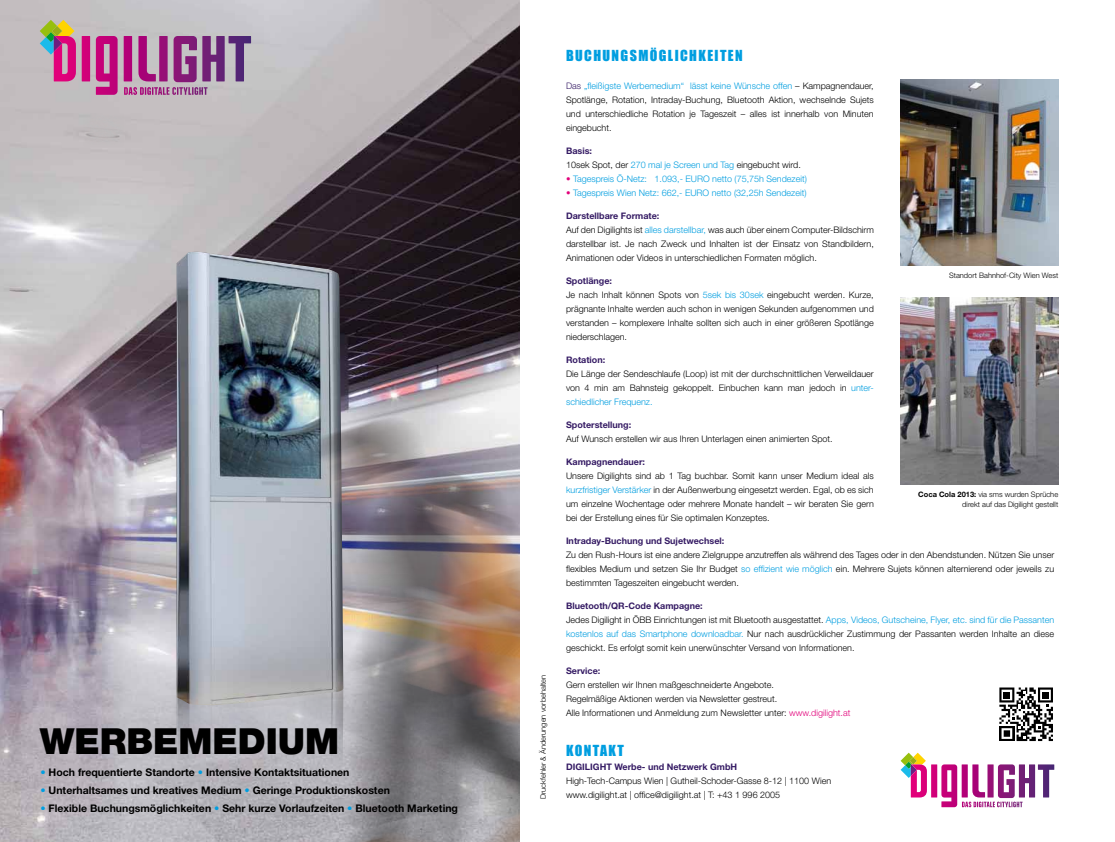
<style>
.page{position:relative;width:1115px;height:842px;background:#fff}
.page>*{position:absolute;margin:0;border:0;box-sizing:border-box;transform-origin:0 0}
.t1{font:900 36px "Helvetica Neue LT Std";color:#000}
.t2{font:14px "Impact";letter-spacing:.1em;color:#009ee0}
.t3{font:700 10.5px "Helvetica Neue LT Std";color:#000}
.t4{font:300 9px/14px "Helvetica Neue LT Std";color:#000}
.t5{font:700 9px "Helvetica Neue LT Std";color:#351b64}
.t6{font:300 9px "Helvetica Neue LT Std";color:#009ee0}
.t7{font:300 7.5px/10px "Helvetica Neue LT Std";color:#000;text-align:right}
.s1{color:#009ee0}
.s2{color:#351b64}
.s3{font-weight:700;color:#351b64}
.s4{font-weight:700;color:#e2007a}
.s5{color:#e2007a}
.s6{font-weight:700}
</style>
<div class="page">
<img style="left:0;top:0;width:519px;height:842px">
<svg style="left:40px;top:20px;width:211px;height:75px;background:#b47ea2"></svg>
<svg style="left:900px;top:753px;width:153px;height:54px"></svg>
<img style="left:900px;top:79px;width:157px;height:187px">
<img style="left:900px;top:298px;width:157px;height:187px">
<svg style="left:1017px;top:687px;width:36px;height:55px"></svg>
<svg style="left:999px;top:687px;width:53px;height:54px"></svg>
<img style="left:176px;top:705px;width:64px;height:61px">
<img style="left:176px;top:252px;width:167px;height:453px">
<img style="left:240px;top:337px;width:279px;height:505px">
<img style="left:269px;top:455px;width:250px;height:387px">
<img style="left:84px;top:113px;width:40px;height:33px">
<h1 class="t1" style="left:40px;top:720px;width:301px">WERBEMEDIUM</h1>
<p class="t3" style="left:40px;top:766px;width:310px"><span class="s1">•</span> Hoch frequentierte Standorte <span class="s1">•</span> Intensive Kontaktsituationen</p>
<p class="t3" style="left:40px;top:784px;width:351px"><span class="s1">•</span> Unterhaltsames und kreatives Medium <span class="s1">•</span> Geringe Produktionskosten</p>
<p class="t3" style="left:40px;top:802px;width:419px"><span class="s1">•</span> Flexible Buchungsmöglichkeiten <span class="s1">•</span> Sehr kurze Vorlaufzeiten <span class="s1">•</span> Bluetooth Marketing</p>
<p class="t7" style="left:538px;top:799px;width:126px;rotate:-90deg">Druckfehler &amp; Änderungen vorbehalten</p>
<h2 class="t2" style="left:566px;top:44px;width:178px">BUCHUNGSMÖGLICHKEITEN</h2>
<p class="t4" style="left:566px;top:78px;width:309px;text-align:justify"><span class="s2">Das</span> <span class="s1">„fleißigste Werbemedium“ lässt keine Wünsche offen</span> – Kampagnendauer, Spotlänge, Rotation, Intraday-Buchung, Bluetooth Aktion, wechselnde Sujets und unterschiedliche Rotation je Tageszeit – alles ist innerhalb von Minuten eingebucht.</p>
<p class="t4" style="left:566px;top:143px;width:236px"><span class="s3">Basis:<br></span>10sek Spot, der <span class="s1">270 mal je Screen und Tag</span> eingebucht wird.</p>
<p class="t6" style="left:566px;top:173px;width:242px"><span class="s4">•</span> Tagespreis Ö-Netz: 1.093,- EURO netto (75,75h Sendezeit)</p>
<p class="t6" style="left:566px;top:187px;width:242px"><span class="s4">•</span> Tagespreis Wien Netz: 662,- EURO netto (32,25h Sendezeit)</p>
<p class="t4" style="left:566px;top:208px;width:309px"><span class="s3">Darstellbare Formate:<br></span>Auf den Digilights ist <span class="s1">alles darstellbar,</span> was auch über einem Computer-Bildschirm darstellbar ist. Je nach Zweck und Inhalten ist der Einsatz von Standbildern, Animationen oder Videos in unterschiedlichen Formaten möglich.</p>
<p class="t4" style="left:566px;top:273px;width:309px"><span class="s3">Spotlänge:<br></span>Je nach Inhalt können Spots von <span class="s1">5sek bis 30sek</span> eingebucht werden. Kurze, prägnante Inhalte werden auch schon in wenigen Sekunden aufgenommen und verstanden – komplexere Inhalte sollten sich auch in einer größeren Spotlänge niederschlagen.</p>
<p class="t5" style="left:566px;top:354px;width:41px">Rotation:</p>
<p class="t4" style="left:566px;top:366px;width:309px;text-align:justify">Die Länge der Sendeschlaufe (Loop) ist mit der durchschnittlichen Verweildauer von 4 min am Bahnsteig gekoppelt. Einbuchen kann man jedoch in <span class="s1">unter&shy;schiedlicher Frequenz.</span></p>
<p class="t5" style="left:566px;top:419px;width:67px">Spoterstellung:</p>
<p class="t4" style="left:566px;top:431px;width:268px">Auf Wunsch erstellen wir aus Ihren Unterlagen einen animierten Spot.</p>
<p class="t5" style="left:566px;top:456px;width:80px">Kampagnendauer:</p>
<p class="t4" style="left:566px;top:468px;width:309px;text-align:justify">Unsere Digilights sind ab 1 Tag buchbar. Somit kann unser Medium ideal als <span class="s1">kurzfristiger Verstärker</span> in der Außenwerbung eingesetzt werden. Egal, ob es sich um einzelne Wochentage oder mehrere Monate handelt – wir beraten Sie gern bei der Erstellung eines für Sie optimalen Konzeptes.</p>
<p class="t5" style="left:566px;top:535px;width:160px">Intraday-Buchung und Sujetwechsel:</p>
<p class="t4" style="left:566px;top:547px;width:489px;text-align:justify">Zu den Rush-Hours ist eine andere Zielgruppe anzutreffen als während des Tages oder in den Abendstunden. Nützen Sie unser flexibles Medium und setzen Sie Ihr Budget <span class="s1">so effizient wie möglich</span> ein. Mehrere Sujets können alternierend oder jeweils zu bestimmten Tageszeiten eingebucht werden.</p>
<p class="t4" style="left:566px;top:598px;width:489px"><span class="s3">Bluetooth/QR-Code Kampagne:<br></span>Jedes Digilight in ÖBB Einrichtungen ist mit Bluetooth ausgestattet. <span class="s1">Apps, Videos, Gutscheine, Flyer, etc. sind für die Passanten kostenlos auf das Smartphone downloadbar.</span> Nur nach ausdrücklicher Zustimmung der Passanten werden Inhalte an diese geschickt. Es erfolgt somit kein unerwünschter Versand von Informationen.</p>
<p class="t5" style="left:566px;top:665px;width:36px">Service:</p>
<p class="t4" style="left:566px;top:677px;width:286px">Gern erstellen wir Ihnen maßgeschneiderte Angebote.<br>Regelmäßige Aktionen werden via Newsletter gestreut.<br>Alle Informationen und Anmeldung zum Newsletter unter: <span class="s5">www.digilight.at</span></p>
<h2 class="t2" style="left:566px;top:739px;width:59px">KONTAKT</h2>
<p class="t5" style="left:566px;top:761px;width:173px">DIGILIGHT Werbe- und Netzwerk GmbH</p>
<p class="t4" style="left:566px;top:773px;width:267px">High-Tech-Campus Wien | Gutheil-Schoder-Gasse 8-12 | 1100 Wien</p>
<p class="t7" style="left:948px;top:270px;width:111px">Standort Bahnhof-City Wien West</p>
<p class="t7" style="left:917px;top:489px;width:141px"><span class="s6">Coca Cola 2013:</span> via sms wurden Sprüche direkt auf das Digilight gestellt</p>
<p class="t4" style="left:566px;top:787px;width:216px">www.digilight.at | office@digilight.at | T: +43 1 996 2005</p>
</div>
